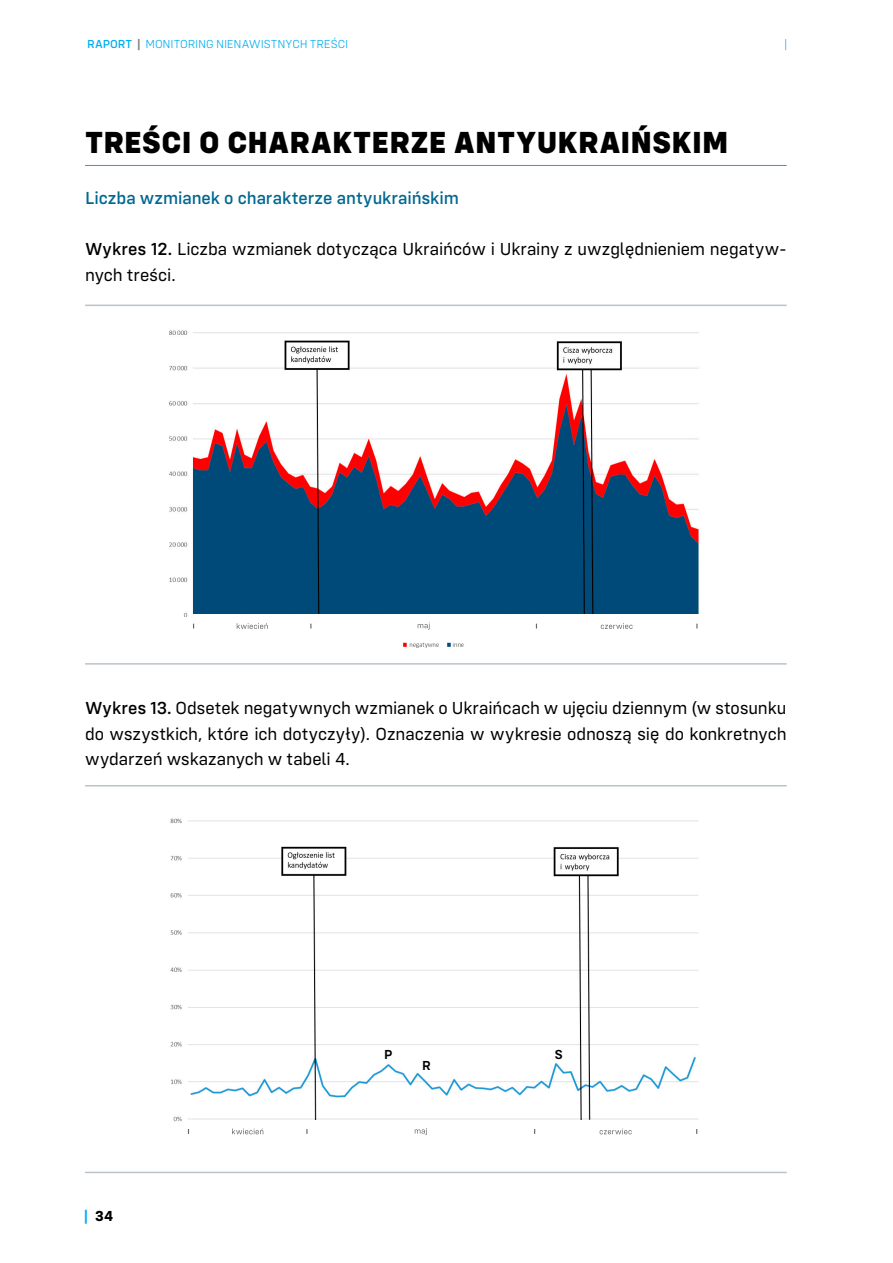
<style>
.page{position:relative;width:893px;height:1263px;background:#fff}
.page>*{position:absolute;margin:0;border:0;box-sizing:border-box;transform-origin:0 0}
.Heading_1{font:800 31.5px "Config";letter-spacing:.01em;color:#000}
.t1{font:18px/25.5px "Config";letter-spacing:-.005em;color:#000}
.Heading_4{font:500 18px "Config";letter-spacing:-.005em;color:#006891}
.t2{font:700 15px "Config";color:#000}
.t3{font:600 13.5px "Config";color:#000}
.t4{font:300 12px "Config";letter-spacing:-.005em;color:#00aeef}
.s1{font-weight:500}
.s2{font-weight:700;color:#808184}
.s3{color:#00aeef}
</style>
<div class="page">
<hr style="left:85px;top:165px;width:702px;height:1px;background:#00aeef">
<hr style="left:85px;top:663px;width:702px;height:2px;background:#bac3ca">
<hr style="left:85px;top:1172px;width:702px;height:1px;background:#bac3ca">
<hr style="left:85px;top:305px;width:702px;height:1px;background:#bac3ca">
<hr style="left:85px;top:785px;width:702px;height:1px;background:#bac3ca">
<img style="left:169px;top:330px;width:530px;height:287px">
<img style="left:403px;top:642px;width:61px;height:6px">
<img style="left:170px;top:818px;width:529px;height:304px">
<div style="left:191px;top:615px;width:508px;height:15px;background:#fff"></div>
<svg style="left:237px;top:623px;width:31px;height:6px"></svg>
<svg style="left:418px;top:622px;width:12px;height:8px"></svg>
<svg style="left:601px;top:623px;width:32px;height:6px"></svg>
<div style="left:186px;top:1120px;width:513px;height:15px;background:#fff"></div>
<svg style="left:232px;top:1128px;width:31px;height:6px"></svg>
<svg style="left:415px;top:1128px;width:12px;height:7px"></svg>
<svg style="left:600px;top:1128px;width:32px;height:6px"></svg>
<p class="t4" style="left:87px;top:37px;width:263px"><span class="s1">RAPORT</span> <span class="s2">|</span> MONITORING NIENAWISTNYCH TREŚCI</p>
<p class="t4" style="left:784px;top:37px;width:5px">|</p>
<p class="Heading_1" style="left:85px;top:123px;width:645px">TREŚCI O CHARAKTERZE ANTYUKRAIŃSKIM</p>
<p class="Heading_4" style="left:85px;top:187px;width:375px">Liczba wzmianek o charakterze antyukraińskim</p>
<p class="t1" style="left:85px;top:236px;width:703px"><span class="s1">Wykres 12.</span> Liczba wzmianek dotycząca Ukraińców i Ukrainy z uwzględnieniem negatyw&shy;nych treści.</p>
<p class="t1" style="left:85px;top:695px;width:703px;text-align:justify"><span class="s1">Wykres 13.</span> Odsetek negatywnych wzmianek o Ukraińcach w ujęciu dziennym (w stosunku do wszystkich, które ich dotyczyły). Oznaczenia w wykresie odnoszą się do konkretnych wydarzeń wskazanych w tabeli 4.</p>
<p class="t2" style="left:84px;top:1207px;width:31px"><span class="s3">|</span> 34</p>
<p class="t3" style="left:384px;top:1046px;width:10px">P</p>
<p class="t3" style="left:422px;top:1057px;width:10px">R</p>
<p class="t3" style="left:555px;top:1046px;width:9px">S</p>
</div>
